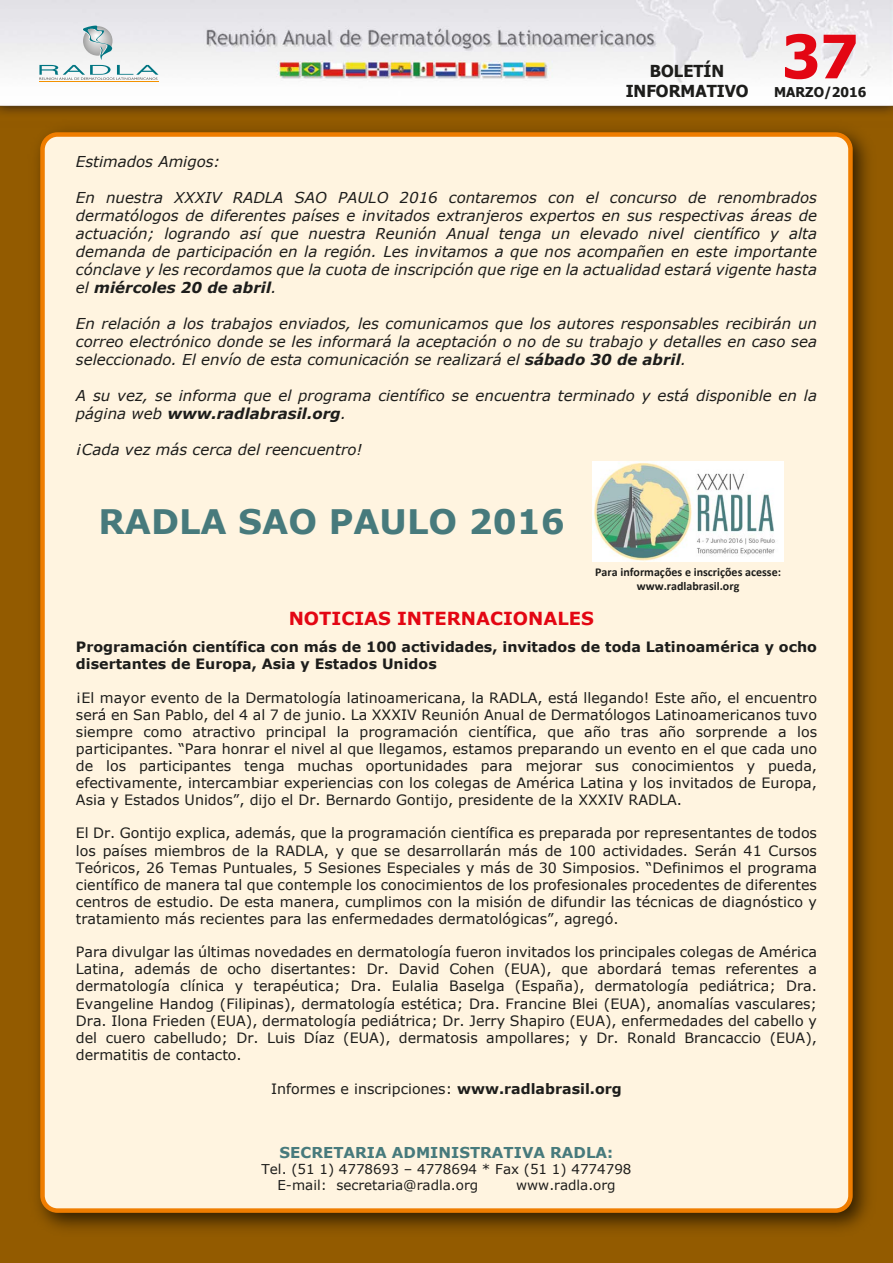
<style>
.page{position:relative;width:893px;height:1263px;background:#935b00}
.page>*{position:absolute;margin:0;border:0;box-sizing:border-box;transform-origin:0 0}
.t1{font:700 60px "Tahoma";color:#e30613}
.t2{font:700 33.75px "Verdana";color:#477a7c}
.t3{font:700 18px "Verdana";color:#e30613}
.t4{font:700 16.5px/19.8px "Tahoma";color:#1d1d1b;text-align:center}
.t5{font:italic 15px/18px "Verdana";color:#1d1d1b;text-align:justify}
.t6{font:700 15px "Verdana";color:#477a7c}
.t7{font:14.25px/17.1px "Verdana";color:#1d1d1b;text-align:justify}
.t8{font:700 14.25px/17.1px "Verdana";color:#1d1d1b}
.t9{font:13.5px/16.2px "Verdana";color:#1d1d1b}
.t10{font:700 13.5px "Tahoma";color:#1d1d1b}
.t11{font:700 12px/14.4px "Calibri";color:#1d1d1b;text-align:center}
.s1{font-weight:700}
</style>
<div class="page">
<img style="left:37px;top:129px;width:832px;height:1101px">
<div style="left:43px;top:134px;width:807px;height:1076px;background:#fff4e0;border-radius:15px"></div>
<div style="left:40px;top:132px;width:813px;height:1081px;border:4px solid #ef7d00;border-radius:15px"></div>
<img style="left:0;top:0;width:893px;height:114px">
<hr style="left:40px;top:81px;width:119px;height:1px;background:#f39200">
<svg style="left:39px;top:26px;width:119px;height:54px;background:#d9e1e3"></svg>
<img style="left:592px;top:462px;width:192px;height:100px">
<p class="t4" style="left:626px;top:60px;width:124px">BOLETÍN<br>INFORMATIVO</p>
<h1 class="t1" style="left:782px;top:14px;width:78px">37</h1>
<p class="t10" style="left:774px;top:82px;width:94px">MARZO/2016</p>
<p class="t5" style="left:76px;top:152px;width:146px">Estimados Amigos:</p>
<p class="t5" style="left:76px;top:188px;width:743px">En nuestra XXXIV RADLA SAO PAULO 2016 contaremos con el concurso de renombrados dermatólogos de diferentes países e invitados extranjeros expertos en sus respectivas áreas de actuación; logrando así que nuestra Reunión Anual tenga un elevado nivel científico y alta demanda de participación en la región. Les invitamos a que nos acompañen en este importante cónclave y les recordamos que la cuota de inscripción que rige en la actualidad estará vigente hasta el <span class="s1">miércoles 20 de abril</span>.</p>
<p class="t5" style="left:76px;top:314px;width:743px">En relación a los trabajos enviados, les comunicamos que los autores responsables recibirán un correo electrónico donde se les informará la aceptación o no de su trabajo y detalles en caso sea seleccionado. El envío de esta comunicación se realizará el <span class="s1">sábado 30 de abril</span>.</p>
<p class="t5" style="left:76px;top:386px;width:743px">A su vez, se informa que el programa científico se encuentra terminado y está disponible en la página web <span class="s1">www.radlabrasil.org</span>.</p>
<p class="t5" style="left:76px;top:440px;width:288px">¡Cada vez más cerca del reencuentro!</p>
<h2 class="t2" style="left:98px;top:500px;width:468px">RADLA SAO PAULO 2016</h2>
<p class="t11" style="left:595px;top:564px;width:187px">Para informações e inscrições acesse: www.radlabrasil.org</p>
<p class="t3" style="left:289px;top:607px;width:307px">NOTICIAS INTERNACIONALES</p>
<p class="t8" style="left:76px;top:638px;width:743px">Programación científica con más de 100 actividades, invitados de toda Latinoamérica y ocho disertantes de Europa, Asia y Estados Unidos</p>
<p class="t7" style="left:76px;top:688px;width:743px">¡El mayor evento de la Dermatología latinoamericana, la RADLA, está llegando! Este año, el encuentro será en San Pablo, del 4 al 7 de junio. La XXXIV Reunión Anual de Dermatólogos Latinoamericanos tuvo siempre como atractivo principal la programación científica, que año tras año sorprende a los participantes. “Para honrar el nivel al que llegamos, estamos preparando un evento en el que cada uno de los participantes tenga muchas oportunidades para mejorar sus conocimientos y pueda, efectivamente, intercambiar experiencias con los colegas de América Latina y los invitados de Europa, Asia y Estados Unidos”, dijo el Dr. Bernardo Gontijo, presidente de la XXXIV RADLA.</p>
<p class="t7" style="left:76px;top:824px;width:743px">El Dr. Gontijo explica, además, que la programación científica es preparada por representantes de todos los países miembros de la RADLA, y que se desarrollarán más de 100 actividades. Serán 41 Cursos Teóricos, 26 Temas Puntuales, 5 Sesiones Especiales y más de 30 Simposios. “Definimos el programa científico de manera tal que contemple los conocimientos de los profesionales procedentes de diferentes centros de estudio. De esta manera, cumplimos con la misión de difundir las técnicas de diagnóstico y tratamiento más recientes para las enfermedades dermatológicas”, agregó.</p>
<p class="t7" style="left:76px;top:943px;width:743px">Para divulgar las últimas novedades en dermatología fueron invitados los principales colegas de América Latina, además de ocho disertantes: Dr. David Cohen (EUA), que abordará temas referentes a dermatología clínica y terapéutica; Dra. Eulalia Baselga (España), dermatología pediátrica; Dra.<br>Evangeline Handog (Filipinas), dermatología estética; Dra. Francine Blei (EUA), anomalías vasculares; Dra. Ilona Frieden (EUA), dermatología pediátrica; Dr. Jerry Shapiro (EUA), enfermedades del cabello y del cuero cabelludo; Dr. Luis Díaz (EUA), dermatosis ampollares; y Dr. Ronald Brancaccio (EUA), dermatitis de contacto.</p>
<p class="t7" style="left:271px;top:1080px;width:352px">Informes e inscripciones: <span class="s1">www.radlabrasil.org</span></p>
<p class="t6" style="left:280px;top:1142px;width:335px">SECRETARIA ADMINISTRATIVA RADLA:</p>
<p class="t9" style="left:277px;top:1160px;width:356px;text-indent:-16px">Tel. (51 1) 4778693 – 4778694 * Fax (51 1) 4774798<br>E-mail: secretaria@radla.org</p>
<p class="t9" style="left:516px;top:1176px;width:101px">www.radla.org</p>
</div>
